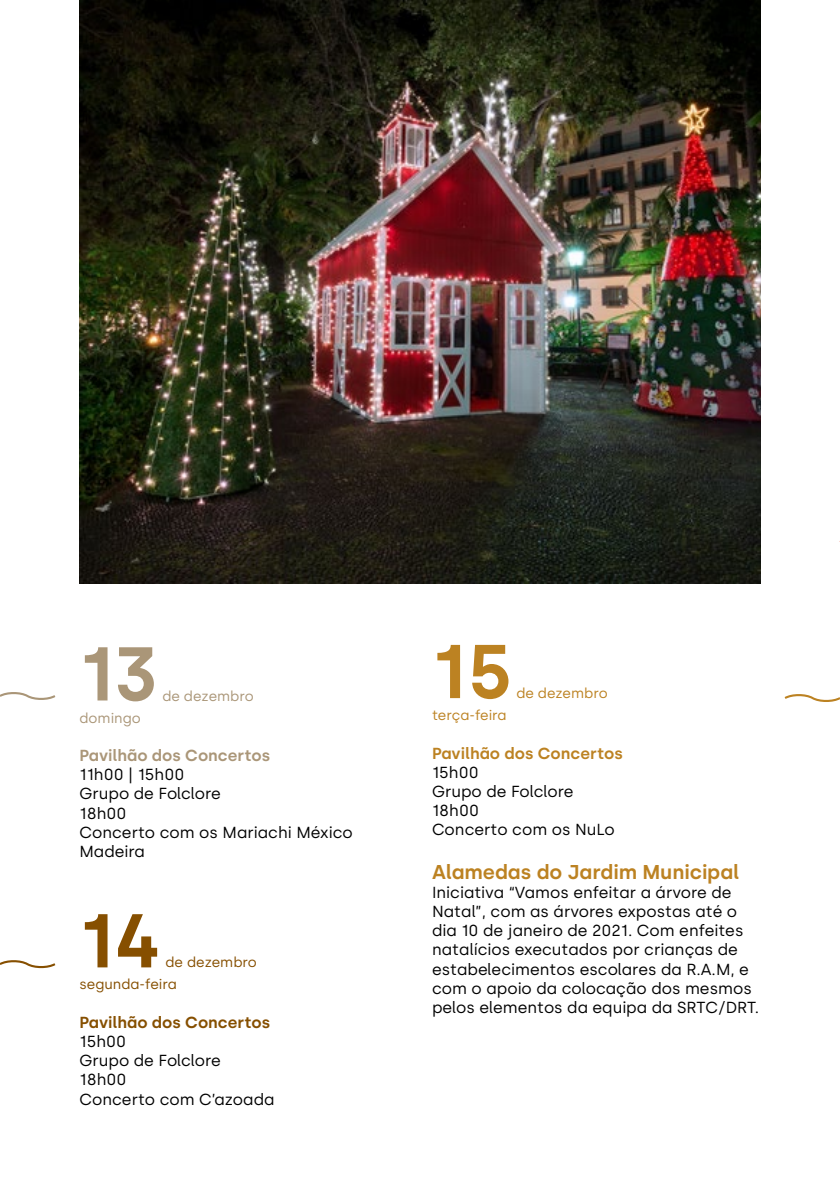
<style>
.page{position:relative;width:840px;height:1191px;background:#fff}
.page>*{position:absolute;margin:0;border:0;box-sizing:border-box;transform-origin:0 0}
.t1{font:600 76px "Silka";color:#aa9678}
.t2{font:600 76px "Silka";color:#864f00}
.t3{font:600 76px "Silka";color:#bc8222}
.t4{font:600 20px "Silka";color:#bc8222}
.t5{font:16px/19.2px "Silka";color:#000}
.t6{font:600 16px "Silka";color:#aa9678}
.t7{font:600 16px "Silka";color:#864f00}
.t8{font:600 16px "Silka";color:#bc8222}
.t9{font:14px/22px "Silka";color:#864f00}
.t10{font:14px "Silka";color:#bc8222}
.t11{font:14px "Silka";color:#aa9678}
</style>
<div class="page">
<svg style="left:0;top:692px;width:56px;height:8px"></svg>
<svg style="left:784px;top:694px;width:55px;height:8px"></svg>
<svg style="left:0;top:960px;width:56px;height:9px"></svg>
<img style="left:79px;top:0;width:681px;height:583px">
<h1 class="t1" style="left:79px;top:628px;width:80px">13</h1>
<p class="t11" style="left:162px;top:687px;width:93px">de dezembro</p>
<p class="t11" style="left:79px;top:709px;width:63px">domingo</p>
<p class="t6" style="left:79px;top:746px;width:192px">Pavilhão dos Concertos</p>
<p class="t5" style="left:79px;top:765px;width:275px">11h00 | 15h00<br>Grupo de Folclore<br>18h00<br>Concerto com os Mariachi México<br>Madeira</p>
<h1 class="t2" style="left:79px;top:895px;width:84px">14</h1>
<p class="t9" style="left:79px;top:951px;width:179px;text-indent:86px">de dezembro segunda-feira</p>
<p class="t7" style="left:79px;top:1012px;width:192px">Pavilhão dos Concertos</p>
<p class="t5" style="left:79px;top:1031px;width:196px">15h00<br>Grupo de Folclore<br>18h00<br>Concerto com C’azoada</p>
<h1 class="t3" style="left:432px;top:626px;width:82px">15</h1>
<p class="t10" style="left:516px;top:685px;width:93px">de dezembro</p>
<p class="t10" style="left:432px;top:707px;width:76px">terça-feira</p>
<p class="t8" style="left:432px;top:743px;width:192px">Pavilhão dos Concertos</p>
<p class="t5" style="left:432px;top:762px;width:184px">15h00<br>Grupo de Folclore<br>18h00<br>Concerto com os NuLo</p>
<p class="t4" style="left:432px;top:859px;width:309px">Alamedas do Jardim Municipal</p>
<p class="t5" style="left:432px;top:882px;width:328px">Iniciativa “Vamos enfeitar a árvore de Natal”, com as árvores expostas até o dia 10 de janeiro de 2021. Com enfeites natalícios executados por crianças de estabelecimentos escolares da R.A.M, e com o apoio da colocação dos mesmos pelos elementos da equipa da SRTC/DRT.</p>
</div>
